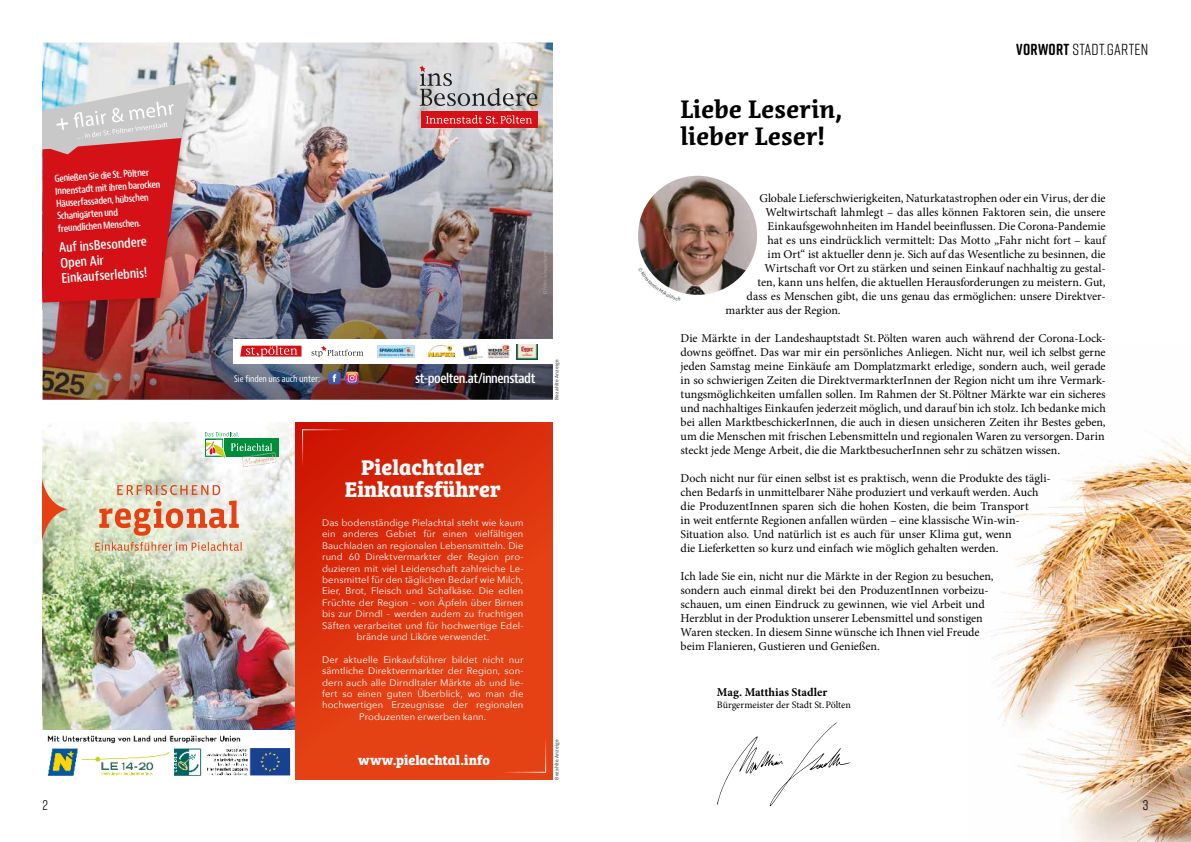
<style>
.page{position:relative;width:1191px;height:842px;background:#fff}
.page>*{position:absolute;margin:0;border:0;box-sizing:border-box;transform-origin:0 0}
.t1{font:700 25px/27px "Acuta";color:#000}
.t2{font:700 22px/22px "Bree Serif";color:#fff;text-align:center}
.t3{font:16px "Rift Soft";letter-spacing:.015em;color:#000}
.t4{font:700 14px "Bree Serif";color:#fff}
.t5{font:14px "Rift Soft";color:#000}
.t6{font:600 condensed 13.2px "Bernino Sans";letter-spacing:-.035em;color:#fff}
.t7{font:600 condensed 12.9px/15.4px "Bernino Sans";color:#fff}
.t8{font:12px/14px "Minion Pro";letter-spacing:-.005em;color:#000}
.t9{font:700 12px "Minion Pro";color:#000}
.t10{font:10px "Minion Pro";letter-spacing:-.005em;color:#000}
.t11{font:9.5px/11.4px "Avenir Next";letter-spacing:.005em;color:#fff;text-align:center}
.t12{font:600 condensed 9.4px/12.5px "Bernino Sans";color:#fff}
.t13{font:condensed 8.9px "Bernino Sans";letter-spacing:-.01em;color:#fff}
.t14{font:500 5px "Asap";letter-spacing:.025em;color:#575756}
.s1{font-size:9.4px}
.s2{font-weight:700}
</style>
<div class="page">
<img style="left:980px;top:439px;width:211px;height:403px">
<img style="left:43px;top:422px;width:252px;height:58px">
<img style="left:43px;top:594px;width:252px;height:136px">
<img style="left:68px;top:480px;width:59px;height:38px">
<img style="left:127px;top:480px;width:163px;height:19px">
<img style="left:247px;top:499px;width:48px;height:19px">
<img style="left:43px;top:518px;width:41px;height:76px">
<img style="left:253px;top:518px;width:42px;height:76px">
<img style="left:84px;top:567px;width:43px;height:27px">
<img style="left:211px;top:567px;width:42px;height:27px">
<img style="left:127px;top:586px;width:84px;height:8px">
<div style="left:224px;top:439px;width:55px;height:18px;background:#008e3d"></div>
<img style="left:242px;top:453px;width:34px;height:13px">
<svg style="left:205px;top:432px;width:67px;height:26px"></svg>
<svg style="left:43px;top:462px;width:25px;height:96px;background:#d4c1a0"></svg>
<img style="left:91px;top:487px;width:156px;height:92px">
<img style="left:119px;top:579px;width:100px;height:7px">
<img style="left:71px;top:507px;width:20px;height:60px">
<img style="left:247px;top:507px;width:19px;height:60px">
<svg style="left:117px;top:485px;width:103px;height:10px"></svg>
<svg style="left:99px;top:501px;width:140px;height:35px;background:#e5b096"></svg>
<svg style="left:95px;top:542px;width:147px;height:9px"></svg>
<svg style="left:295px;top:422px;width:258px;height:358px;background:#dd350f"></svg>
<img style="left:47px;top:735px;width:244px;height:41px">
<svg style="left:717px;top:722px;width:133px;height:84px"></svg>
<img style="left:43px;top:43px;width:510px;height:357px">
<img style="left:542px;top:250px;width:5px;height:44px">
<div style="left:233px;top:339px;width:320px;height:25px;background:#fff"></div>
<svg style="left:328px;top:372px;width:30px;height:12px"></svg>
<svg style="left:240px;top:346px;width:61px;height:11px"></svg>
<svg style="left:311px;top:346px;width:52px;height:11px"></svg>
<img style="left:377px;top:345px;width:37px;height:13px">
<img style="left:428px;top:346px;width:26px;height:11px">
<img style="left:463px;top:346px;width:19px;height:12px">
<img style="left:487px;top:344px;width:23px;height:15px">
<img style="left:516px;top:345px;width:21px;height:14px">
<img style="left:43px;top:81px;width:152px;height:229px">
<div style="left:421px;top:111px;width:116px;height:17px;background:#d31116"></div>
<svg style="left:419px;top:65px;width:118px;height:41px;background:#bebdbc"></svg>
<svg style="left:426px;top:115px;width:106px;height:9px"></svg>
<svg style="left:43px;top:82px;width:147px;height:221px;background:#cd5357"></svg>
<img style="left:638px;top:176px;width:119px;height:119px;border-radius:60px">
<svg style="left:647px;top:267px;width:34px;height:26px"></svg>
<p class="t12" style="left:54px;top:173px;width:107px;rotate:-4deg">Genießen Sie die St. Pöltner<br>Innenstadt mit ihren barocken<br>Häuser fassaden, hübschen<br>Schanigärten und freundlichen M enschen.</p>
<p class="t7" style="left:59px;top:240px;width:90px;rotate:-4deg">Auf insBesondere<br>Open Air<br>Einkaufserlebnis!</p>
<p class="t5" style="left:43px;top:796px;width:7px">2</p>
<p class="t13" style="left:234px;top:373px;width:87px">Sie finden uns auch <span class="s1">unter:</span></p>
<p class="t6" style="left:415px;top:370px;width:122px">st-poelten.at/innenstadt</p>
<p class="t14" style="left:553px;top:400px;width:42px;rotate:-90deg">Bezahlte Anzeige</p>
<h2 class="t2" style="left:345px;top:455px;width:157px">Pielachtaler<br>Einkaufsführer</h2>
<p class="t11" style="left:322px;top:516px;width:203px">Das bodenständige Pielachtal steht wie kaum ein anderes Gebiet für einen vielfältigen Bauchladen an regionalen Lebensmitteln. Die rund 60 Direktvermarkter der Region pro&shy;duzieren mit viel Leidenschaft zahlreiche Le&shy;bensmittel für den täglichen Bedarf wie Milch, Eier, Brot, Fleisch und Schafkäse. Die edlen Früchte der Region – von Äpfeln über Birnen bis zur Dirndl – werden zudem zu fruchtigen Säften verarbeitet und für hochwertige Edel&shy;brände und Liköre verwendet.</p>
<p class="t11" style="left:322px;top:653px;width:203px">Der aktuelle Einkaufsführer bildet nicht nur sämtliche Direktvermarkter der Region, son&shy;dern auch alle Dirndltaler Märkte ab und lie&shy;fert so einen guten Überblick, wo man die hochwertigen Erzeugnisse der regionalen Produzenten erwerben kann.</p>
<p class="t4" style="left:358px;top:749px;width:133px">www.pielachtal.info</p>
<p class="t14" style="left:553px;top:780px;width:42px;rotate:-90deg">Bezahlte Anzeige</p>
<h1 class="t1" style="left:680px;top:96px;width:164px">Liebe Leserin, lieber Leser!</h1>
<h3 class="t3" style="left:1016px;top:38px;width:134px"><span class="s2">VORWORT</span> STADT.GARTEN</h3>
<p class="t8" style="left:759px;top:191px;width:347px">Globale Lieferschwierigkeiten, Naturkatastrophen oder ein Virus, der die</p>
<p class="t8" style="left:765px;top:205px;width:341px">Weltwirtschaft lahmlegt – das alles können Faktoren sein, die unsere</p>
<p class="t8" style="left:767px;top:219px;width:339px">Einkaufsgewohnheiten im Handel beeinflussen. Die Corona-Pandemie</p>
<p class="t8" style="left:767px;top:233px;width:339px">hat es uns eindrücklich vermittelt: Das Motto „Fahr nicht fort – kauf</p>
<p class="t8" style="left:767px;top:247px;width:339px">im Ort“ ist aktueller denn je. Sich auf das Wesentliche zu besinnen, die</p>
<p class="t8" style="left:764px;top:261px;width:343px">Wirtschaft vor Ort zu stärken und seinen Einkauf nachhaltig zu gestal-</p>
<p class="t8" style="left:757px;top:275px;width:349px">ten, kann uns helfen, die aktuellen Herausforderungen zu meistern. Gut,</p>
<p class="t8" style="left:746px;top:289px;width:361px">dass es Menschen gibt, die uns genau das ermöglichen: unsere Direktver-</p>
<p class="t8" style="left:725px;top:303px;width:117px">markter aus der Region.</p>
<p class="t8" style="left:680px;top:331px;width:427px;text-align:justify">Die Märkte in der Landeshauptstadt St. Pölten waren auch während der Corona-Lock&shy;downs geöffnet. Das war mir ein persönliches Anliegen. Nicht nur, weil ich selbst gerne jeden Samstag meine Einkäufe am Domplatzmarkt erledige, sondern auch, weil gerade in so schwierigen Zeiten die DirektvermarkterInnen der Region nicht um ihre Vermark&shy;tungsmöglichkeiten umfallen sollen. Im Rahmen der St. Pöltner Märkte war ein sicheres und nachhaltiges Einkaufen jederzeit möglich, und darauf bin ich stolz. Ich bedanke mich bei allen MarktbeschickerInnen, die auch in diesen unsicheren Zeiten ihr Bestes geben, um die Menschen mit frischen Lebensmitteln und regionalen Waren zu versorgen. Darin steckt jede Menge Arbeit, die die MarktbesucherInnen sehr zu schätzen wissen.</p>
<p class="t8" style="left:680px;top:471px;width:371px">Doch nicht nur für einen selbst ist es praktisch, wenn die Produkte des tägli&shy;chen Bedarfs in unmittelbarer Nähe produziert und verkauft werden. Auch die ProduzentInnen sparen sich die hohen Kosten, die beim Transport<br>in weit entfernte Regionen anfallen würden – eine klassische Win-win-Situation also. Und natürlich ist es auch für unser Klima gut, wenn<br>die Lieferketten so kurz und einfach wie möglich gehalten werden.</p>
<p class="t8" style="left:680px;top:569px;width:314px">Ich lade Sie ein, nicht nur die Märkte in der Region zu besuchen, sondern auch einmal direkt bei den ProduzentInnen vorbeizu&shy;schauen, um einen Eindruck zu gewinnen, wie viel Arbeit und Herzblut in der Produktion unserer Lebensmittel und sonstigen Waren stecken. In diesem Sinne wünsche ich Ihnen viel Freude beim Flanieren, Gustieren und Genießen.</p>
<p class="t9" style="left:717px;top:684px;width:112px">Mag. Matthias Stadler</p>
<p class="t10" style="left:717px;top:698px;width:136px">Bürgermeister der Stadt St. Pölten</p>
<p class="t5" style="left:1142px;top:796px;width:7px">3</p>
</div>
